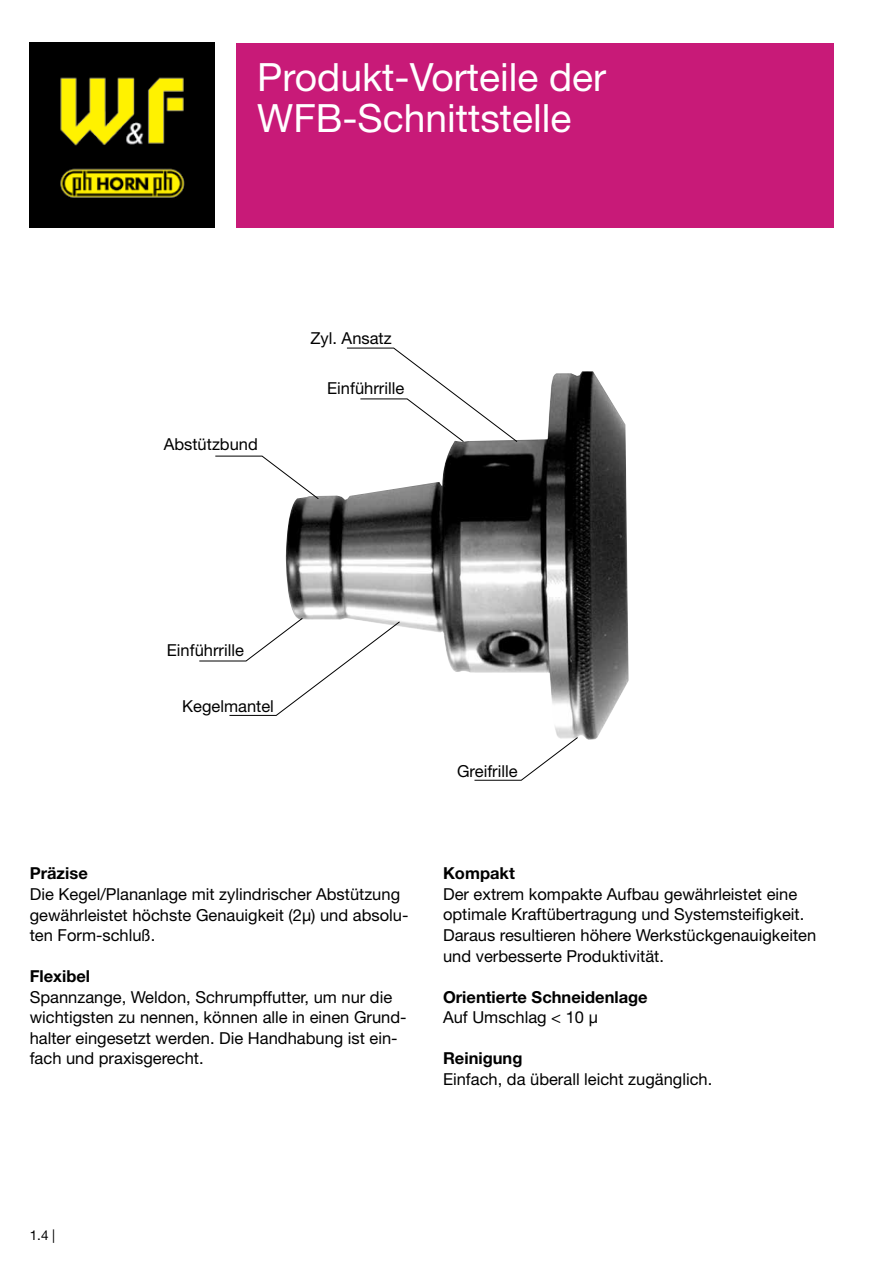
<style>
.page{position:relative;width:893px;height:1263px;background:#fff}
.page>*{position:absolute;margin:0;border:0;box-sizing:border-box;transform-origin:0 0}
.t1{font:39px/41.1px "Helvetica Neue LT";color:#fff}
.t2{font:16.5px/20.5px "Helvetica Neue LT";color:#000}
.t3{font:700 16.5px "Helvetica Neue LT";color:#000}
.t4{font:13.5px "Helvetica Neue LT";color:#000}
</style>
<div class="page">
<div style="left:236px;top:43px;width:597px;height:184px;background:#c81a78"></div>
<img style="left:30px;top:43px;width:185px;height:184px">
<img style="left:286px;top:371px;width:343px;height:369px">
<svg style="left:215px;top:455px;width:104px;height:45px"></svg>
<svg style="left:199px;top:617px;width:201px;height:102px"></svg>
<svg style="left:310px;top:347px;width:208px;height:95px"></svg>
<svg style="left:457px;top:737px;width:121px;height:44px"></svg>
<h1 class="t1" style="left:257px;top:56px;width:350px">Produkt-Vorteile der<br>WFB-Schnittstelle</h1>
<p class="t2" style="left:310px;top:327px;width:83px">Zyl. Ansatz</p>
<p class="t2" style="left:164px;top:434px;width:96px">Abstützbund</p>
<p class="t2" style="left:327px;top:377px;width:78px">Einführrille</p>
<p class="t2" style="left:167px;top:640px;width:78px">Einführrille</p>
<p class="t2" style="left:182px;top:695px;width:93px">Kegelmantel</p>
<p class="t2" style="left:457px;top:761px;width:62px">Greifrille</p>
<p class="t3" style="left:30px;top:863px;width:60px">Präzise</p>
<p class="t2" style="left:30px;top:883px;width:380px">Die Kegel/Plananlage mit zylindrischer Abstützung gewährleistet höchste Genauigkeit (2µ) und absolu&shy;ten Form-schluß.</p>
<p class="t3" style="left:30px;top:966px;width:62px">Flexibel</p>
<p class="t2" style="left:30px;top:986px;width:378px">Spannzange, Weldon, Schrumpffutter, um nur die wichtigsten zu nennen, können alle in einen Grund&shy;halter eingesetzt werden. Die Handhabung ist ein&shy;fach und praxisgerecht.</p>
<p class="t3" style="left:443px;top:863px;width:73px">Kompakt</p>
<p class="t2" style="left:443px;top:883px;width:375px">Der extrem kompakte Aufbau gewährleistet eine optimale Kraftübertragung und Systemsteifigkeit.<br>Daraus resultieren höhere Werkstückgenauigkeiten und verbesserte Produktivität.</p>
<p class="t3" style="left:443px;top:986px;width:206px">Orientierte Schneidenlage</p>
<p class="t2" style="left:443px;top:1007px;width:156px">Auf Umschlag &lt; 10 µ</p>
<p class="t3" style="left:443px;top:1048px;width:81px">Reinigung</p>
<p class="t2" style="left:443px;top:1068px;width:271px">Einfach, da überall leicht zugänglich.</p>
<p class="t4" style="left:30px;top:1227px;width:27px">1.4 |</p>
</div>
